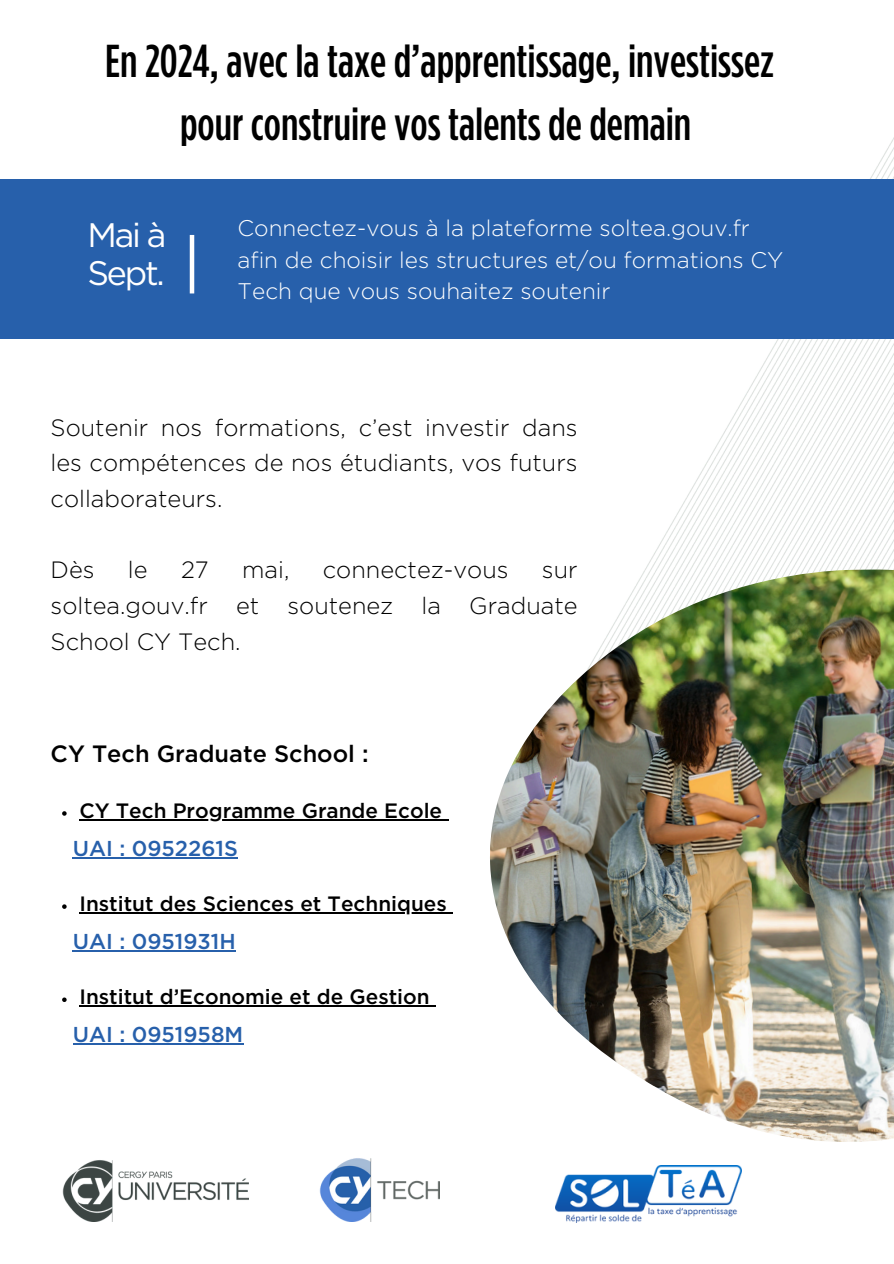
<style>
.page{position:relative;width:894px;height:1264px;background:#fff}
.page>*{position:absolute;margin:0;border:0;box-sizing:border-box;transform-origin:0 0}
.t1{font:500 46.05px/63px "Gotham Condensed";color:#000;text-align:center}
.t2{font:33.9px/38.2px "Gotham";letter-spacing:-.065em;color:#fff}
.t3{font:300 23.55px/35.7px "Gotham";color:#000;text-align:justify}
.t4{font:500 23.55px "Gotham";color:#000}
.t5{font:300 22.5px/31.5px "Gotham";color:#fff}
.t6{font:500 21.45px "Gotham";color:#2760ab}
.t7{font:500 20.7px "Gotham";color:#000}
</style>
<div class="page">
<img style="left:645px;top:139px;width:248px;height:430px">
<div style="left:0;top:179px;width:893px;height:160px;background:#2760ab"></div>
<hr style="left:190px;top:235px;width:4px;height:58px;background:#fff">
<svg style="left:62px;top:811px;width:5px;height:4px"></svg>
<hr style="left:79px;top:819px;width:363px;height:1px;background:#000">
<svg style="left:62px;top:904px;width:5px;height:4px"></svg>
<hr style="left:79px;top:912px;width:367px;height:1px;background:#000">
<svg style="left:62px;top:997px;width:5px;height:5px"></svg>
<hr style="left:79px;top:1005px;width:350px;height:1px;background:#000">
<img style="left:490px;top:569px;width:403px;height:573px">
<img style="left:555px;top:1165px;width:186px;height:57px">
<img style="left:319px;top:1158px;width:120px;height:63px">
<img style="left:62px;top:1160px;width:186px;height:61px">
<hr style="left:73px;top:857px;width:165px;height:1px;background:#2760ab">
<hr style="left:73px;top:950px;width:163px;height:1px;background:#2760ab">
<hr style="left:73px;top:1043px;width:170px;height:1px;background:#2760ab">
<p class="t1" style="left:105px;top:28px;width:670px">En 2024, avec la taxe d’apprentissage, investissez pour construire vos talents de demain</p>
<p class="t2" style="left:87px;top:215px;width:80px">Mai à<br>Sept.</p>
<h4 class="t5" style="left:237px;top:212px;width:547px">Connectez-vous à la plateforme soltea.gouv.fr afin de choisir les structures et/ou formations CY<br>Tech que vous souhaitez soutenir</h4>
<p class="t3" style="left:51px;top:409px;width:528px">Soutenir nos formations, c’est investir dans les compétences de nos étudiants, vos futurs collaborateurs.</p>
<h2 class="t3" style="left:51px;top:551px;width:45px">Dès</h2>
<h2 class="t3" style="left:128px;top:551px;width:21px">le</h2>
<h2 class="t3" style="left:181px;top:551px;width:29px">27</h2>
<h2 class="t3" style="left:242px;top:551px;width:49px">mai,</h2>
<h2 class="t3" style="left:323px;top:551px;width:187px">connectez-vous</h2>
<h2 class="t3" style="left:51px;top:551px;width:528px;text-indent:491px">sur soltea.gouv.fr et soutenez la Graduate School CY Tech.</h2>
<h4 class="t4" style="left:51px;top:745px;width:319px">CY Tech Graduate School :</h4>
<h4 class="t7" style="left:79px;top:802px;width:364px">CY Tech Programme Grande Ecole</h4>
<p class="t6" style="left:73px;top:840px;width:166px">UAI : 0952261S</p>
<h4 class="t7" style="left:79px;top:896px;width:369px">Institut des Sciences et Techniques</h4>
<p class="t6" style="left:73px;top:933px;width:164px">UAI : 0951931H</p>
<p class="t7" style="left:79px;top:989px;width:352px">Institut d’Economie et de Gestion</p>
<p class="t6" style="left:73px;top:1026px;width:172px">UAI : 0951958M</p>
</div>
